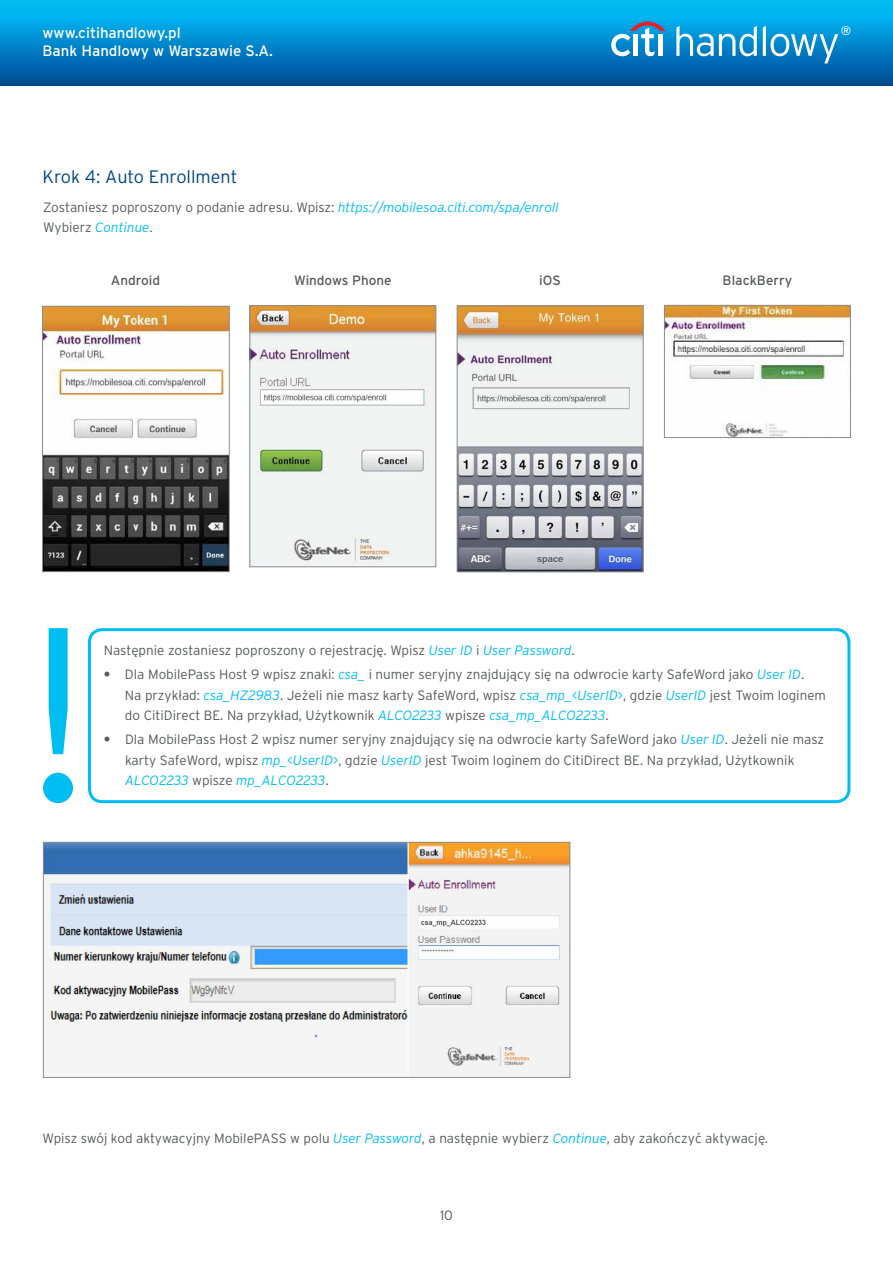
<style>
.page{position:relative;width:893px;height:1263px;background:#fff}
.page>*{position:absolute;margin:0;border:0;box-sizing:border-box;transform-origin:0 0}
.t1{font:300 18px "Interstate Pl";color:#004785}
.t2{font:15px/18px "Interstate Pl";color:#fff}
.t3{font:300 13.5px/20.2px "Interstate Pl";color:#58595b}
.t4{font:13.5px "Interstate Pl";color:#58595b}
.t5{font:12.6px "Interstate Pl";color:#fff}
.s1{font-style:italic;color:#00bdf2}
.s2{font-weight:700}
</style>
<div class="page">
<div style="left:0;top:0;width:893px;height:85px;background:linear-gradient(to bottom,#00c7ff,#004b97)"></div>
<svg style="left:676px;top:26px;width:81px;height:30px"></svg>
<svg style="left:763px;top:26px;width:75px;height:37px"></svg>
<svg style="left:611px;top:22px;width:54px;height:34px"></svg>
<div style="left:658px;top:34px;width:5px;height:22px;background:#fff"></div>
<img style="left:45px;top:844px;width:523px;height:232px">
<div style="left:43px;top:842px;width:527px;height:236px;border:1px solid #8a8c8e"></div>
<img style="left:459px;top:308px;width:182px;height:262px">
<div style="left:457px;top:306px;width:186px;height:266px;border:1px solid #8a8c8e"></div>
<img style="left:666px;top:307px;width:183px;height:129px">
<div style="left:664px;top:305px;width:187px;height:133px;border:1px solid #8a8c8e"></div>
<img style="left:44px;top:454px;width:184px;height:116px">
<img style="left:44px;top:308px;width:184px;height:131px">
<div style="left:42px;top:306px;width:188px;height:266px;border:1px solid #8a8c8e"></div>
<div style="left:88px;top:628px;width:762px;height:175px;border:3px solid #00bdf2;border-radius:13px"></div>
<svg style="left:43px;top:628px;width:30px;height:175px"></svg>
<img style="left:251px;top:307px;width:183px;height:258px">
<div style="left:249px;top:305px;width:187px;height:262px;border:1px solid #8a8c8e"></div>
<p class="t2" style="left:43px;top:24px;width:232px">www.citihandlowy.pl<br>Bank Handlowy w Warszawie S.A.</p>
<p class="t5" style="left:841px;top:24px;width:12px">®</p>
<h1 class="t1" style="left:43px;top:167px;width:197px">Krok 4: Auto Enrollment</h1>
<p class="t3" style="left:43px;top:197px;width:517px">Zostaniesz poproszony o podanie adresu. Wpisz: <span class="s1">https://mobilesoa.citi.com/spa/enroll<br></span>Wybierz <span class="s1">Continue</span>.</p>
<p class="t4" style="left:111px;top:272px;width:51px">Android</p>
<p class="t4" style="left:294px;top:272px;width:99px">Windows Phone</p>
<p class="t4" style="left:539px;top:272px;width:23px">iOS</p>
<p class="t4" style="left:723px;top:272px;width:71px">BlackBerry</p>
<p class="t3" style="left:104px;top:640px;width:473px">Następnie zostaniesz poproszony o rejestrację. Wpisz <span class="s1">User ID</span> i <span class="s1">User Password</span>.</p>
<p class="t3" style="left:125px;top:664px;width:703px;text-indent:-21px"><span class="s2">•</span> Dla MobilePass Host 9 wpisz znaki: <span class="s1">csa_</span> i numer seryjny znajdujący się na odwrocie karty SafeWord jako <span class="s1">User ID</span>.<br>Na przykład: <span class="s1">csa_HZ2983</span>. Jeżeli nie masz karty SafeWord, wpisz <span class="s1">csa_mp_&lt;UserID&gt;</span>, gdzie <span class="s1">UserID</span> jest Twoim loginem do CitiDirect BE. Na przykład, Użytkownik <span class="s1">ALCO2233</span> wpisze <span class="s1">csa_mp_ALCO2233</span>.</p>
<p class="t3" style="left:125px;top:729px;width:701px;text-indent:-21px"><span class="s2">•</span> Dla MobilePass Host 2 wpisz numer seryjny znajdujący się na odwrocie karty SafeWord jako <span class="s1">User ID</span>. Jeżeli nie masz karty SafeWord, wpisz <span class="s1">mp_&lt;UserID&gt;</span>, gdzie <span class="s1">UserID</span> jest Twoim loginem do CitiDirect BE. Na przykład, Użytkownik<br><span class="s1">ALCO2233</span> wpisze <span class="s1">mp_ALCO2233</span>.</p>
<p class="t3" style="left:42px;top:1128px;width:727px">Wpisz swój kod aktywacyjny MobilePASS w polu <span class="s1">User Password</span>, a następnie wybierz <span class="s1">Continue</span>, aby zakończyć aktywację.</p>
<p class="t3" style="left:440px;top:1205px;width:14px">10</p>
</div>
